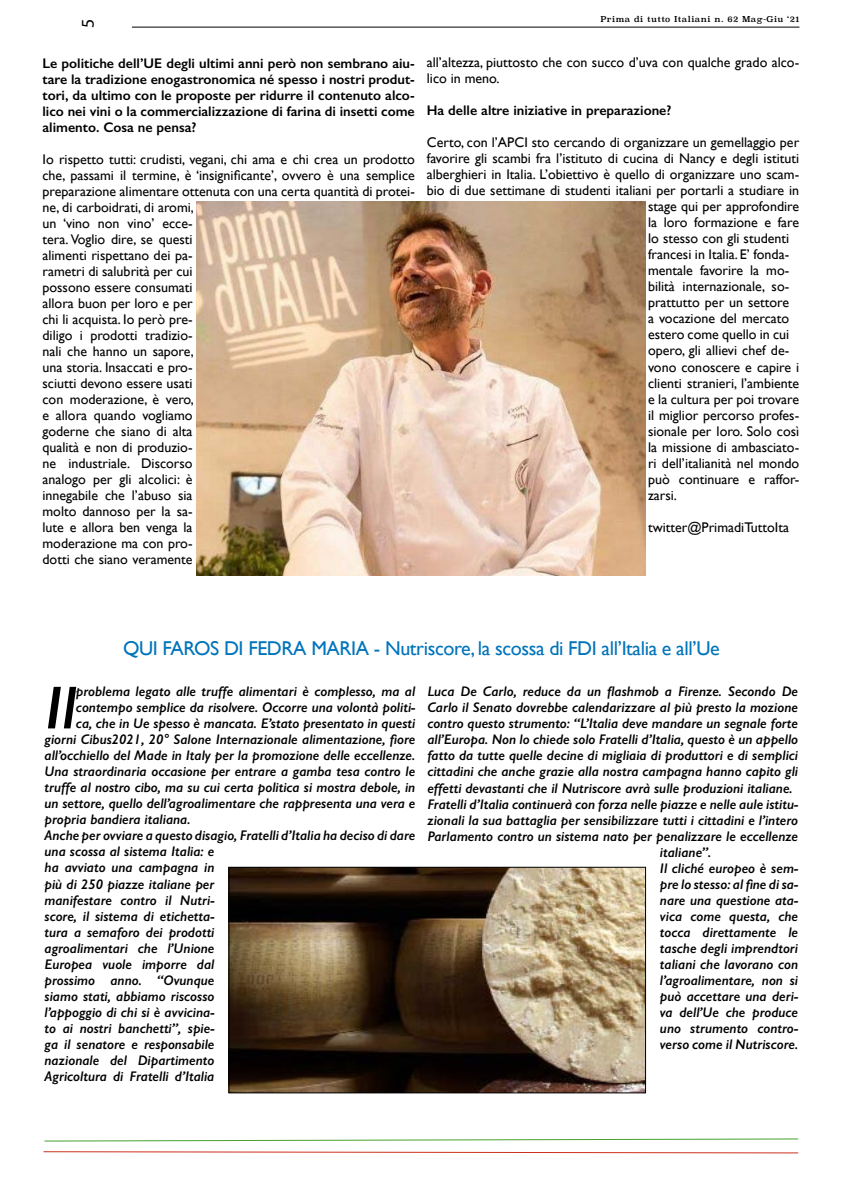
<style>
.page{position:relative;width:842px;height:1191px;background:#fff}
.page>*{position:absolute;margin:0;border:0;box-sizing:border-box;transform-origin:0 0}
.t1{font:italic 600 60.9px "Gill Sans";color:#000}
.t2{font:20px "Gill Sans";letter-spacing:-.02em;color:#0074bb}
.t3{font:18px "Myriad Pro";color:#000}
.t4{font:italic 600 14px "Gill Sans";color:#000}
.t5{font:14px/16px "Gill Sans";color:#000}
.t6{font:600 14px/16px "Gill Sans";color:#000;text-align:justify}
.t7{font:8px "Superclarendon";letter-spacing:.06em;color:#000}
</style>
<div class="page">
<hr style="left:51px;top:27px;width:748px;height:1px;background:#000">
<img style="left:231px;top:869px;width:413px;height:222px">
<div style="left:229px;top:867px;width:417px;height:226px;border:1px solid #000"></div>
<div style="left:43px;top:7px;width:89px;height:28px;background:#fff"></div>
<svg style="left:44px;top:1138px;width:755px;height:4px"></svg>
<svg style="left:43px;top:1151px;width:756px;height:2px"></svg>
<img style="left:196px;top:201px;width:450px;height:374px">
<p class="t3" style="left:77px;top:28px;width:11px;rotate:-90deg">5</p>
<p class="t6" style="left:43px;top:55px;width:374px">Le politiche dell’UE degli ultimi anni però non sembrano aiu&shy;tare la tradizione enogastronomica né spesso i nostri produt&shy;tori, da ultimo con le proposte per ridurre il contenuto alco&shy;lico nei vini o la commercializzazione di farina di insetti come alimento. Cosa ne pensa?</p>
<p class="t5" style="left:43px;top:151px;width:374px">Io rispetto tutti: crudisti, vegani, chi ama e chi crea un prodotto che, passami il termine, è ‘insignificante’, ovvero è una semplice preparazione alimentare ottenuta con una certa quantità di protei&shy;ne, di carboidrati, di aromi,<br>un ‘vino non vino’ ecce-<br>tera. Voglio dire, se questi<br>alimenti rispettano dei pa-<br>rametri di salubrità per cui<br>possono essere consumati<br>allora buon per loro e per<br>chi li acquista. Io però pre-<br>diligo i prodotti tradizio-<br>nali che hanno un sapore,<br>una storia. Insaccati e pro-<br>sciutti devono essere usati<br>con moderazione, è vero,<br>e allora quando vogliamo<br>goderne che siano di alta<br>qualità e non di produzio-<br>ne industriale. Discorso<br>analogo per gli alcolici: è<br>innegabile che l’abuso sia<br>molto dannoso per la sa-<br>lute e allora ben venga la<br>moderazione ma con pro-<br>dotti che siano veramente</p>
<p class="t7" style="left:600px;top:13px;width:200px">Prima di tutto Italiani n. 62 Mag-Giu ‘21</p>
<p class="t5" style="left:427px;top:54px;width:374px">all’altezza, piuttosto che con succo d’uva con qualche grado alco&shy;lico in meno.</p>
<p class="t6" style="left:427px;top:102px;width:246px">Ha delle altre iniziative in preparazione?</p>
<p class="t5" style="left:427px;top:134px;width:374px">Certo, con l’APCI sto cercando di organizzare un gemellaggio per</p>
<p class="t5" style="left:427px;top:150px;width:374px">favorire gli scambi fra l’istituto di cucina di Nancy e degli istituti</p>
<p class="t5" style="left:427px;top:166px;width:374px">alberghieri in Italia. L’obiettivo è quello di organizzare uno scam-</p>
<p class="t5" style="left:427px;top:182px;width:374px">bio di due settimane di studenti italiani per portarli a studiare in</p>
<p class="t5" style="left:648px;top:198px;width:153px">stage qui per approfondire</p>
<p class="t5" style="left:648px;top:214px;width:153px">la loro formazione e fare</p>
<p class="t5" style="left:648px;top:230px;width:143px">lo stesso con gli studenti</p>
<p class="t5" style="left:648px;top:246px;width:143px">francesi in Italia. E’ fonda-</p>
<p class="t5" style="left:648px;top:262px;width:143px">mentale favorire la mo-</p>
<p class="t5" style="left:648px;top:278px;width:143px">bilità internazionale, so-</p>
<p class="t5" style="left:648px;top:294px;width:143px">prattutto per un settore</p>
<p class="t5" style="left:648px;top:310px;width:143px">a vocazione del mercato</p>
<p class="t5" style="left:648px;top:326px;width:143px">estero come quello in cui</p>
<p class="t5" style="left:648px;top:343px;width:143px">opero, gli allievi chef de-</p>
<p class="t5" style="left:648px;top:359px;width:153px">vono conoscere e capire i</p>
<p class="t5" style="left:648px;top:375px;width:153px">clienti stranieri, l’ambiente</p>
<p class="t5" style="left:648px;top:391px;width:153px">e la cultura per poi trovare</p>
<p class="t5" style="left:648px;top:407px;width:153px">il miglior percorso profes-</p>
<p class="t5" style="left:648px;top:423px;width:153px">sionale per loro. Solo così</p>
<p class="t5" style="left:648px;top:439px;width:153px">la missione di ambasciato-</p>
<p class="t5" style="left:648px;top:455px;width:153px">ri dell’italianità nel mondo</p>
<p class="t5" style="left:648px;top:471px;width:153px">può continuare e raffor-</p>
<p class="t5" style="left:648px;top:487px;width:30px">zarsi.</p>
<p class="t5" style="left:648px;top:519px;width:142px">twitter@PrimadiTuttoIta</p>
<h2 class="t2" style="left:123px;top:636px;width:598px">QUI FAROS DI FEDRA MARIA - Nutriscore, la scossa di FDI all’Italia e all’Ue</h2>
<h1 class="t1" style="left:45px;top:671px;width:33px">Il</h1>
<p class="t4" style="left:76px;top:683px;width:341px">problema legato alle truffe alimentari è complesso, ma al</p>
<p class="t4" style="left:76px;top:699px;width:341px">contempo semplice da risolvere. Occorre una volontà politi-</p>
<p class="t4" style="left:76px;top:715px;width:341px">ca, che in Ue spesso è mancata. E’stato presentato in questi</p>
<p class="t4" style="left:45px;top:731px;width:372px">giorni Cibus2021, 20° Salone Internazionale alimentazione, fiore</p>
<p class="t4" style="left:45px;top:747px;width:372px">all’occhiello del Made in Italy per la promozione delle eccellenze.</p>
<p class="t4" style="left:45px;top:763px;width:372px">Una straordinaria occasione per entrare a gamba tesa contro le</p>
<p class="t4" style="left:45px;top:779px;width:372px">truffe al nostro cibo, ma su cui certa politica si mostra debole, in</p>
<p class="t4" style="left:45px;top:795px;width:372px">un settore, quello dell’agroalimentare che rappresenta una vera e</p>
<p class="t4" style="left:45px;top:811px;width:148px">propria bandiera italiana.</p>
<p class="t4" style="left:45px;top:827px;width:372px">Anche per ovviare a questo disagio, Fratelli d’Italia ha deciso di dare</p>
<p class="t4" style="left:45px;top:843px;width:171px">una scossa al sistema Italia: e</p>
<p class="t4" style="left:45px;top:859px;width:171px">ha avviato una campagna in</p>
<p class="t4" style="left:45px;top:875px;width:171px">più di 250 piazze italiane per</p>
<p class="t4" style="left:45px;top:891px;width:171px">manifestare contro il Nutri-</p>
<p class="t4" style="left:45px;top:907px;width:171px">score, il sistema di etichetta-</p>
<p class="t4" style="left:45px;top:923px;width:171px">tura a semaforo dei prodotti</p>
<p class="t4" style="left:45px;top:939px;width:171px">agroalimentari che l’Unione</p>
<p class="t4" style="left:45px;top:955px;width:171px">Europea vuole imporre dal</p>
<p class="t4" style="left:45px;top:971px;width:171px">prossimo anno. “Ovunque</p>
<p class="t4" style="left:45px;top:987px;width:171px">siamo stati, abbiamo riscosso</p>
<p class="t4" style="left:45px;top:1003px;width:171px">l’appoggio di chi si è avvicina-</p>
<p class="t4" style="left:45px;top:1019px;width:171px">to ai nostri banchetti”, spie-</p>
<p class="t4" style="left:45px;top:1035px;width:171px">ga il senatore e responsabile</p>
<p class="t4" style="left:45px;top:1051px;width:171px">nazionale del Dipartimento</p>
<p class="t4" style="left:45px;top:1067px;width:171px">Agricoltura di Fratelli d’Italia</p>
<p class="t4" style="left:427px;top:683px;width:372px">Luca De Carlo, reduce da un flashmob a Firenze. Secondo De</p>
<p class="t4" style="left:427px;top:699px;width:372px">Carlo il Senato dovrebbe calendarizzare al più presto la mozione</p>
<p class="t4" style="left:427px;top:715px;width:372px">contro questo strumento: “L’Italia deve mandare un segnale forte</p>
<p class="t4" style="left:427px;top:731px;width:372px">all’Europa. Non lo chiede solo Fratelli d’Italia, questo è un appello</p>
<p class="t4" style="left:427px;top:747px;width:372px">fatto da tutte quelle decine di migliaia di produttori e di semplici</p>
<p class="t4" style="left:427px;top:763px;width:372px">cittadini che anche grazie alla nostra campagna hanno capito gli</p>
<p class="t4" style="left:427px;top:779px;width:367px">effetti devastanti che il Nutriscore avrà sulle produzioni italiane.</p>
<p class="t4" style="left:427px;top:795px;width:372px">Fratelli d’Italia continuerà con forza nelle piazze e nelle aule istitu-</p>
<p class="t4" style="left:427px;top:811px;width:372px">zionali la sua battaglia per sensibilizzare tutti i cittadini e l’intero</p>
<p class="t4" style="left:427px;top:827px;width:372px">Parlamento contro un sistema nato per penalizzare le eccellenze</p>
<p class="t4" style="left:660px;top:843px;width:53px">italiane”.</p>
<p class="t4" style="left:660px;top:859px;width:140px">Il cliché europeo è sem-</p>
<p class="t4" style="left:660px;top:875px;width:140px">pre lo stesso: al fine di sa-</p>
<p class="t4" style="left:660px;top:891px;width:140px">nare una questione ata-</p>
<p class="t4" style="left:660px;top:907px;width:140px">vica come questa, che</p>
<p class="t4" style="left:660px;top:923px;width:140px">tocca direttamente le</p>
<p class="t4" style="left:660px;top:939px;width:140px">tasche degli imprendtori</p>
<p class="t4" style="left:660px;top:955px;width:140px">taliani che lavorano con</p>
<p class="t4" style="left:660px;top:971px;width:140px">l’agroalimentare, non si</p>
<p class="t4" style="left:660px;top:987px;width:140px">può accettare una deri-</p>
<p class="t4" style="left:660px;top:1003px;width:140px">va dell’Ue che produce</p>
<p class="t4" style="left:660px;top:1019px;width:140px">uno strumento contro-</p>
<p class="t4" style="left:660px;top:1035px;width:140px">verso come il Nutriscore.</p>
</div>
